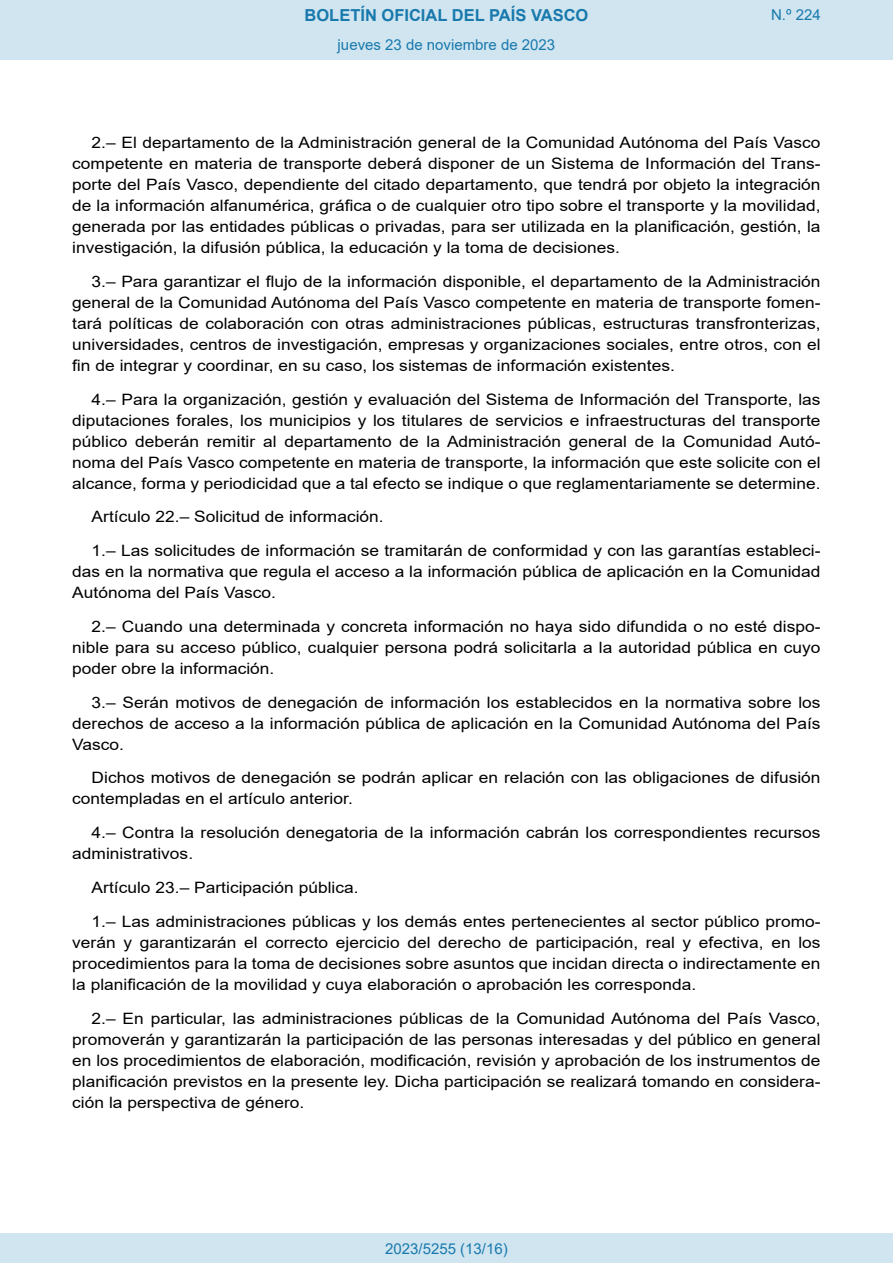
<style>
.page{position:relative;width:893px;height:1263px;background:#fff}
.page>*{position:absolute;margin:0;border:0;box-sizing:border-box;transform-origin:0 0}
.t1{font:700 16.5px "Arial";color:#1879ad}
.BOPVDetalle{font:15.6px/21px "Arial";color:#000;text-align:justify;scale:1.11 1}
.Paginacion_Centro{font:15px "Arial";color:#1879ad}
</style>
<div class="page">
<div style="left:0;top:0;width:893px;height:60px;background:#d0e5f0"></div>
<div style="left:0;top:1233px;width:893px;height:30px;background:#d0e5f0"></div>
<p class="t1" style="left:305px;top:3px;width:285px">BOLETÍN OFICIAL DEL PAÍS VASCO</p>
<p class="Paginacion_Centro" style="left:338px;top:35px;width:219px">jueves 23 de noviembre de 2023</p>
<p class="Paginacion_Centro" style="left:771px;top:5px;width:51px">N.º 224</p>
<p class="BOPVDetalle" style="left:72px;top:132px;width:676px;text-indent:19px">2.– El departamento de la Administración general de la Comunidad Autónoma del País Vasco competente en materia de transporte deberá disponer de un Sistema de Información del Trans&shy;porte del País Vasco, dependiente del citado departamento, que tendrá por objeto la integración de la información alfanumérica, gráfica o de cualquier otro tipo sobre el transporte y la movilidad, generada por las entidades públicas o privadas, para ser utilizada en la planificación, gestión, la investigación, la difusión pública, la educación y la toma de decisiones.</p>
<p class="BOPVDetalle" style="left:72px;top:271px;width:676px;text-indent:19px">3.– Para garantizar el flujo de la información disponible, el departamento de la Administración general de la Comunidad Autónoma del País Vasco competente en materia de transporte fomen&shy;tará políticas de colaboración con otras administraciones públicas, estructuras transfronterizas, universidades, centros de investigación, empresas y organizaciones sociales, entre otros, con el fin de integrar y coordinar, en su caso, los sistemas de información existentes.</p>
<p class="BOPVDetalle" style="left:72px;top:389px;width:676px;text-indent:19px">4.– Para la organización, gestión y evaluación del Sistema de Información del Transporte, las diputaciones forales, los municipios y los titulares de servicios e infraestructuras del transporte público deberán remitir al departamento de la Administración general de la Comunidad Autó&shy;noma del País Vasco competente en materia de transporte, la información que este solicite con el alcance, forma y periodicidad que a tal efecto se indique o que reglamentariamente se determine.</p>
<p class="BOPVDetalle" style="left:92px;top:506px;width:265px">Artículo 22.– Solicitud de información.</p>
<p class="BOPVDetalle" style="left:72px;top:540px;width:676px;text-indent:19px">1.– Las solicitudes de información se tramitarán de conformidad y con las garantías estableci&shy;das en la normativa que regula el acceso a la información pública de aplicación en la Comunidad Autónoma del País Vasco.</p>
<p class="BOPVDetalle" style="left:72px;top:616px;width:676px;text-indent:19px">2.– Cuando una determinada y concreta información no haya sido difundida o no esté dispo&shy;nible para su acceso público, cualquier persona podrá solicitarla a la autoridad pública en cuyo poder obre la información.</p>
<p class="BOPVDetalle" style="left:72px;top:692px;width:676px;text-indent:19px">3.– Serán motivos de denegación de información los establecidos en la normativa sobre los derechos de acceso a la información pública de aplicación en la Comunidad Autónoma del País Vasco.</p>
<p class="BOPVDetalle" style="left:72px;top:767px;width:676px;text-indent:19px">Dichos motivos de denegación se podrán aplicar en relación con las obligaciones de difusión contempladas en el artículo anterior.</p>
<p class="BOPVDetalle" style="left:72px;top:822px;width:676px;text-indent:19px">4.– Contra la resolución denegatoria de la información cabrán los correspondientes recursos administrativos.</p>
<p class="BOPVDetalle" style="left:92px;top:877px;width:242px">Artículo 23.– Participación pública.</p>
<p class="BOPVDetalle" style="left:72px;top:911px;width:676px;text-indent:19px">1.– Las administraciones públicas y los demás entes pertenecientes al sector público promo&shy;verán y garantizarán el correcto ejercicio del derecho de participación, real y efectiva, en los procedimientos para la toma de decisiones sobre asuntos que incidan directa o indirectamente en la planificación de la movilidad y cuya elaboración o aprobación les corresponda.</p>
<p class="BOPVDetalle" style="left:72px;top:1007px;width:676px;text-indent:19px">2.– En particular, las administraciones públicas de la Comunidad Autónoma del País Vasco, promoverán y garantizarán la participación de las personas interesadas y del público en general en los procedimientos de elaboración, modificación, revisión y aprobación de los instrumentos de planificación previstos en la presente ley. Dicha participación se realizará tomando en considera&shy;ción la perspectiva de género.</p>
<p class="Paginacion_Centro" style="left:385px;top:1238px;width:124px">2023/5255 (13/16)</p>
</div>
